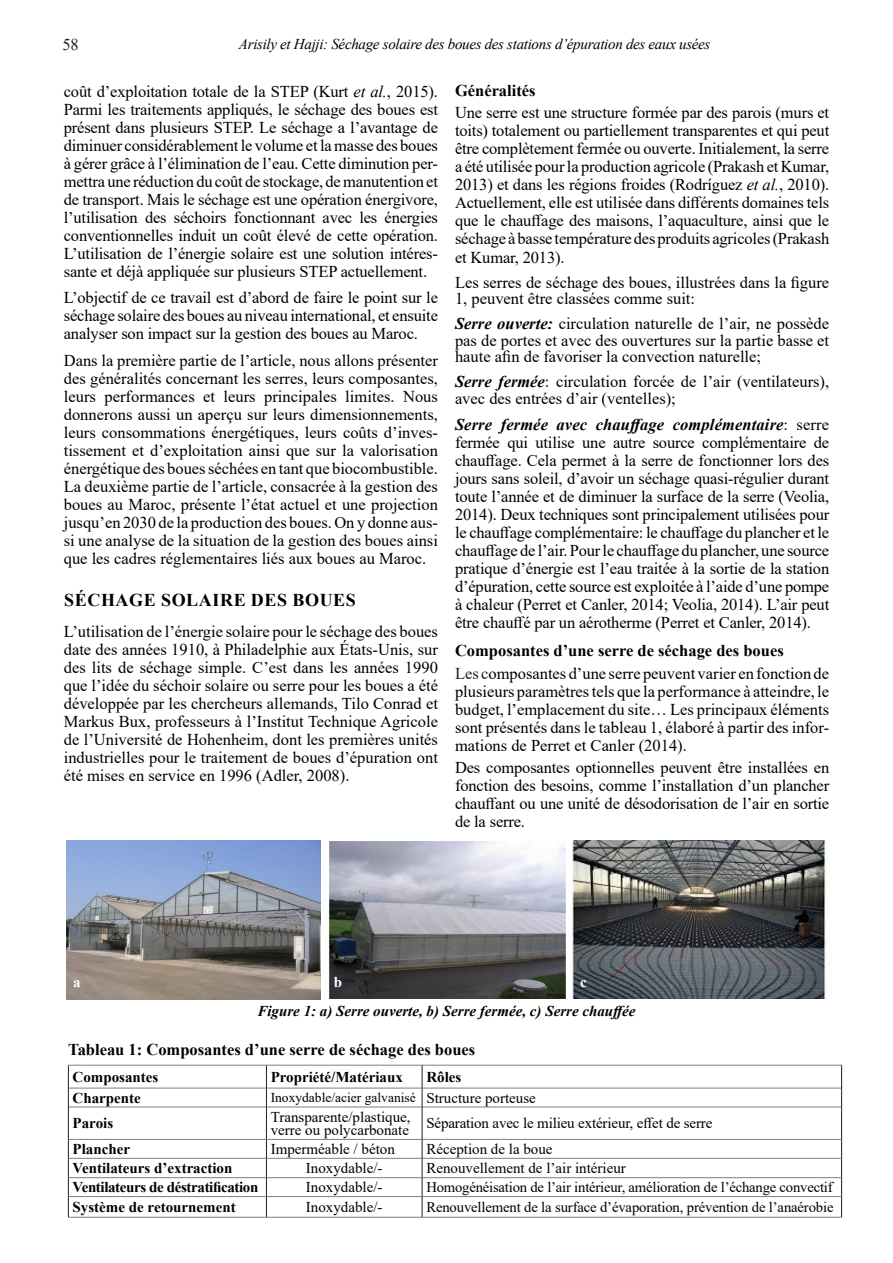
<style>
.page{position:relative;width:893px;height:1263px;background:#fff}
.page>*{position:absolute;margin:0;border:0;box-sizing:border-box;transform-origin:0 0}
.Titre_1{font:700 18px "Times New Roman";letter-spacing:.035em;color:#000}
.paragraphe_de_texte{font:16.5px/18px "Times New Roman";color:#000;text-align:justify}
.Titre_tableau{font:700 16.5px "Times New Roman";color:#000}
.paragraphe_de_texte-2{font:700 16.5px "Times New Roman";color:#000}
.Titre_2{font:700 16.5px "Times New Roman";color:#000}
.t1{font:16.5px "Times New Roman";color:#231f20}
.t2{font:15px/13.5px "Times New Roman";color:#000}
.t3{font:700 15px "Times New Roman";color:#000}
.t4{font:italic 15px "Times New Roman";letter-spacing:-.02em;color:#000}
.Titre_figure{font:italic 700 15px "Times New Roman";color:#000}
.t5{font:700 15px "Times New Roman";letter-spacing:-.025em;color:#000}
.t6{font:700 15px "Times New Roman";color:#fff}
.t7{font:14.7px "Times New Roman";letter-spacing:-.015em;color:#000}
.t8{font:13.5px "Times New Roman";color:#000}
.s1{font-style:italic}
.s2{font-weight:700;font-style:italic}
.s3{color:#231f20}
</style>
<div class="page">
<hr style="left:68px;top:1065px;width:198px;height:1px;background:#7f7f7f">
<hr style="left:266px;top:1065px;width:156px;height:1px;background:#7f7f7f">
<hr style="left:422px;top:1065px;width:420px;height:1px;background:#7f7f7f">
<hr style="left:69px;top:1088px;width:197px;height:1px;background:#7f7f7f">
<hr style="left:266px;top:1088px;width:156px;height:1px;background:#7f7f7f">
<hr style="left:422px;top:1088px;width:419px;height:1px;background:#7f7f7f">
<hr style="left:69px;top:1107px;width:197px;height:1px;background:#7f7f7f">
<hr style="left:266px;top:1107px;width:156px;height:1px;background:#7f7f7f">
<hr style="left:422px;top:1107px;width:419px;height:1px;background:#7f7f7f">
<hr style="left:69px;top:1139px;width:197px;height:1px;background:#7f7f7f">
<hr style="left:266px;top:1139px;width:156px;height:1px;background:#7f7f7f">
<hr style="left:422px;top:1139px;width:419px;height:1px;background:#7f7f7f">
<hr style="left:69px;top:1158px;width:197px;height:1px;background:#7f7f7f">
<hr style="left:266px;top:1158px;width:156px;height:1px;background:#7f7f7f">
<hr style="left:422px;top:1158px;width:419px;height:1px;background:#7f7f7f">
<hr style="left:69px;top:1177px;width:197px;height:1px;background:#7f7f7f">
<hr style="left:266px;top:1177px;width:156px;height:1px;background:#7f7f7f">
<hr style="left:422px;top:1177px;width:419px;height:1px;background:#7f7f7f">
<hr style="left:69px;top:1196px;width:197px;height:1px;background:#7f7f7f">
<hr style="left:266px;top:1196px;width:156px;height:1px;background:#7f7f7f">
<hr style="left:422px;top:1196px;width:419px;height:1px;background:#7f7f7f">
<hr style="left:68px;top:1217px;width:198px;height:1px;background:#7f7f7f">
<hr style="left:266px;top:1217px;width:156px;height:1px;background:#7f7f7f">
<hr style="left:422px;top:1217px;width:420px;height:1px;background:#7f7f7f">
<svg style="left:68px;top:1065px;width:1px;height:42px"></svg>
<svg style="left:266px;top:1065px;width:1px;height:42px"></svg>
<svg style="left:422px;top:1066px;width:1px;height:41px"></svg>
<svg style="left:841px;top:1065px;width:1px;height:42px"></svg>
<hr style="left:68px;top:1107px;width:1px;height:32px;background:#231f20">
<hr style="left:266px;top:1107px;width:1px;height:32px;background:#231f20">
<hr style="left:422px;top:1107px;width:1px;height:32px;background:#231f20">
<hr style="left:841px;top:1107px;width:1px;height:32px;background:#231f20">
<svg style="left:68px;top:1139px;width:1px;height:78px"></svg>
<svg style="left:266px;top:1139px;width:1px;height:78px"></svg>
<svg style="left:422px;top:1139px;width:1px;height:78px"></svg>
<svg style="left:841px;top:1139px;width:1px;height:78px"></svg>
<img style="left:67px;top:841px;width:253px;height:159px">
<img style="left:329px;top:841px;width:237px;height:158px">
<img style="left:571px;top:841px;width:256px;height:157px">
<p class="t1" style="left:62px;top:33px;width:18px">58</p>
<p class="t4" style="left:239px;top:33px;width:473px">Arisily et Hajji: Séchage solaire des boues des stations d’épuration des eaux usées</p>
<p class="paragraphe_de_texte" style="left:64px;top:81px;width:376px">coût d’exploitation totale de la STEP (Kurt <span class="s1">et al.</span>, 2015).<br>Parmi les traitements appliqués, le séchage des boues est présent dans plusieurs STEP. Le séchage a l’avantage de diminuer considérablement le volume et la masse des boues à gérer grâce à l’élimination de l’eau. Cette diminution per&shy;mettra une réduction du coût de stockage, de manutention et de transport. Mais le séchage est une opération énergivore, l’utilisation des séchoirs fonctionnant avec les énergies conventionnelles induit un coût élevé de cette opération.<br>L’utilisation de l’énergie solaire est une solution intéres&shy;sante et déjà appliquée sur plusieurs STEP actuellement.</p>
<p class="paragraphe_de_texte" style="left:64px;top:288px;width:376px">L’objectif de ce travail est d’abord de faire le point sur le séchage solaire des boues au niveau international, et ensuite analyser son impact sur la gestion des boues au Maroc.</p>
<p class="paragraphe_de_texte" style="left:64px;top:350px;width:376px">Dans la première partie de l’article, nous allons présenter des généralités concernant les serres, leurs composantes, leurs performances et leurs principales limites. Nous donnerons aussi un aperçu sur leurs dimensionnements, leurs consommations énergétiques, leurs coûts d’inves&shy;tissement et d’exploitation ainsi que sur la valorisation énergétique des boues séchées en tant que biocombustible.<br>La deuxième partie de l’article, consacrée à la gestion des boues au Maroc, présente l’état actuel et une projection jusqu’en 2030 de la production des boues. On y donne aus&shy;si une analyse de la situation de la gestion des boues ainsi que les cadres réglementaires liés aux boues au Maroc.</p>
<p class="Titre_1" style="left:64px;top:587px;width:293px">SÉCHAGE SOLAIRE DES BOUES</p>
<p class="paragraphe_de_texte" style="left:64px;top:622px;width:376px">L’utilisation de l’énergie solaire pour le séchage des boues date des années 1910, à Philadelphie aux États-Unis, sur des lits de séchage simple. C’est dans les années 1990 que l’idée du séchoir solaire ou serre pour les boues a été développée par les chercheurs allemands, Tilo Conrad et Markus Bux, professeurs à l’Institut Technique Agricole de l’Université de Hohenheim, dont les premières unités industrielles pour le traitement de boues d’épuration ont été mises en service en 1996 (Adler, 2008).</p>
<p class="Titre_2" style="left:455px;top:79px;width:82px">Généralités</p>
<p class="paragraphe_de_texte" style="left:455px;top:103px;width:376px">Une serre est une structure formée par des parois (murs et toits) totalement ou partiellement transparentes et qui peut être complètement fermée ou ouverte. Initialement, la serre a été utilisée pour la production agricole (Prakash et Kumar, 2013) et dans les régions froides (Rodríguez <span class="s1">et al.</span>, 2010).<br>Actuellement, elle est utilisée dans différents domaines tels que le chauffage des maisons, l’aquaculture, ainsi que le séchage à basse température des produits agricoles (Prakash et Kumar, 2013).</p>
<p class="paragraphe_de_texte" style="left:455px;top:273px;width:376px;line-height:16.5px">Les serres de séchage des boues, illustrées dans la figure<br>1, peuvent être classées comme suit:</p>
<p class="paragraphe_de_texte" style="left:455px;top:315px;width:376px;line-height:16.5px"><span class="s2">Serre ouverte:</span> circulation naturelle de l’air, ne possède pas de portes et avec des ouvertures sur la partie basse et haute afin de favoriser la convection naturelle;</p>
<p class="paragraphe_de_texte" style="left:455px;top:373px;width:376px;line-height:16.5px"><span class="s2">Serre fermée</span>: circulation forcée de l’air (ventilateurs), avec des entrées d’air (ventelles);</p>
<p class="paragraphe_de_texte" style="left:455px;top:415px;width:376px"><span class="s2">Serre fermée avec chauffage complémentaire</span>: serre fermée qui utilise une autre source complémentaire de chauffage. Cela permet à la serre de fonctionner lors des jours sans soleil, d’avoir un séchage quasi-régulier durant toute l’année et de diminuer la surface de la serre (Veolia, 2014). Deux techniques sont principalement utilisées pour le chauffage complémentaire: le chauffage du plancher et le chauffage de l’air. Pour le chauffage du plancher, une source pratique d’énergie est l’eau traitée à la sortie de la station d’épuration, cette source est exploitée à l’aide d’une pompe à chaleur (Perret et Canler, 2014; Veolia, 2014). L’air peut être chauffé par un aérotherme (Perret et Canler, 2014).</p>
<p class="paragraphe_de_texte-2" style="left:455px;top:639px;width:330px">Composantes d’une serre de séchage des boues</p>
<p class="paragraphe_de_texte" style="left:455px;top:663px;width:376px"><span class="s3">Les c</span>omposantes d’une serre peuvent varier en fonction de plusieurs paramètres tels que la performance à atteindre, le budget, l’emplacement du site… Les principaux éléments sont présentés dans le tableau 1, élaboré à partir des infor&shy;mations de Perret et Canler (2014).</p>
<p class="paragraphe_de_texte" style="left:455px;top:758px;width:376px">Des composantes optionnelles peuvent être installées en fonction des besoins, comme l’installation d’un plancher chauffant ou une unité de désodorisation de l’air en sortie de la serre.</p>
<p class="t6" style="left:73px;top:971px;width:9px">a</p>
<p class="t6" style="left:334px;top:971px;width:10px">b</p>
<p class="t6" style="left:580px;top:971px;width:8px">c</p>
<p class="Titre_figure" style="left:257px;top:1000px;width:380px">Figure 1: a) Serre ouverte, b) Serre fermée, c) Serre chauffée</p>
<p class="Titre_tableau" style="left:68px;top:1037px;width:409px">Tableau 1: Composantes d’une serre de séchage des boues</p>
<p class="t3" style="left:73px;top:1066px;width:87px">Composantes</p>
<p class="t3" style="left:271px;top:1066px;width:134px">Propriété/Matériaux</p>
<p class="t3" style="left:426px;top:1066px;width:36px">Rôles</p>
<p class="t3" style="left:73px;top:1087px;width:70px">Charpente</p>
<p class="t8" style="left:271px;top:1088px;width:147px">Inoxydable/acier galvanisé</p>
<p class="t2" style="left:426px;top:1090px;width:111px">Structure porteuse</p>
<p class="t3" style="left:73px;top:1112px;width:42px">Parois</p>
<p class="t2" style="left:271px;top:1109px;width:141px">Transparente/plastique, verre ou polycarbonate</p>
<p class="t2" style="left:426px;top:1116px;width:288px">Séparation avec le milieu extérieur, effet de serre</p>
<p class="t3" style="left:73px;top:1138px;width:59px">Plancher</p>
<p class="t2" style="left:271px;top:1142px;width:126px">Imperméable / béton</p>
<p class="t2" style="left:426px;top:1142px;width:128px">Réception de la boue</p>
<p class="t3" style="left:73px;top:1157px;width:161px">Ventilateurs d’extraction</p>
<p class="t2" style="left:306px;top:1161px;width:78px">Inoxydable/-</p>
<p class="t2" style="left:426px;top:1161px;width:201px">Renouvellement de l’air intérieur</p>
<p class="t5" style="left:73px;top:1176px;width:187px">Ventilateurs de déstratification</p>
<p class="t2" style="left:306px;top:1180px;width:78px">Inoxydable/-</p>
<p class="t7" style="left:426px;top:1177px;width:408px">Homogénéisation de l’air intérieur, amélioration de l’échange convectif</p>
<p class="t3" style="left:73px;top:1196px;width:165px">Système de retournement</p>
<p class="t2" style="left:306px;top:1200px;width:78px">Inoxydable/-</p>
<p class="t7" style="left:426px;top:1197px;width:409px">Renouvellement de la surface d’évaporation, prévention de l’anaérobie</p>
</div>
